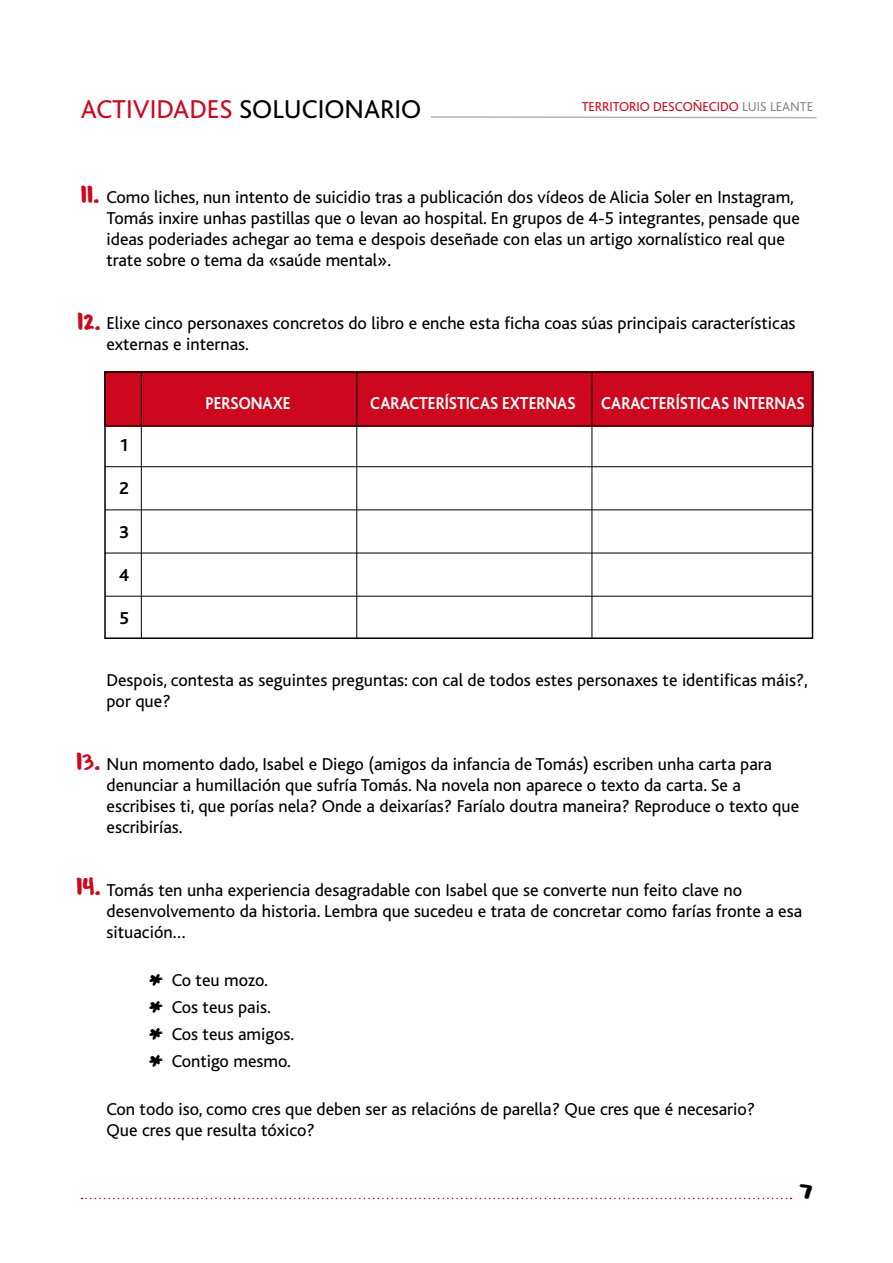
<style>
.page{position:relative;width:893px;height:1263px;background:#fff}
.page>*{position:absolute;margin:0;border:0;box-sizing:border-box;transform-origin:0 0}
.t1{font:27px "Bliss";color:#000}
.t2{font:21px "From Where You Are";color:#000}
.t3{font:18px/21px "Bliss";color:#000}
.t4{font:700 18px "Bliss";color:#fff;scale:.9 1}
.t5{font:700 18px "Bliss";color:#000}
.t6{font:13.5px "Bliss";color:#cd071e}
.s1{color:#cd071e}
.s2{color:#87888a}
.s3{font-family:"From Where You Are";color:#cd071e}
.s4{font-family:"From Where You Are"}
</style>
<div class="page">
<svg style="left:82px;top:1198px;width:710px;height:1px"></svg>
<svg style="left:431px;top:116px;width:386px;height:3px"></svg>
<div style="left:104px;top:371px;width:709px;height:56px;background:#cd071e"></div>
<hr style="left:105px;top:466px;width:707px;height:1px;background:#000">
<hr style="left:105px;top:509px;width:707px;height:1px;background:#000">
<hr style="left:105px;top:553px;width:707px;height:1px;background:#000">
<hr style="left:105px;top:596px;width:707px;height:1px;background:#000">
<hr style="left:356px;top:372px;width:1px;height:266px;background:#000">
<hr style="left:592px;top:372px;width:1px;height:266px;background:#000">
<hr style="left:141px;top:372px;width:1px;height:266px;background:#000">
<div style="left:104px;top:371px;width:709px;height:268px;border:2px solid #000"></div>
<hr style="left:104px;top:426px;width:709px;height:1px;background:#000">
<h1 class="t1" style="left:81px;top:95px;width:342px"><span class="s1">ACTIVIDADES</span> SOLUCIONARIO</h1>
<p class="t6" style="left:582px;top:100px;width:233px">TERRITORIO DESCOÑECIDO <span class="s2">LUIS LEANTE</span></p>
<p class="t3" style="left:107px;top:187px;width:695px;text-indent:-26px"><span class="s3">11.</span> Como liches, nun intento de suicidio tras a publicación dos vídeos de Alicia Soler en Instagram, Tomás inxire unhas pastillas que o levan ao hospital. En grupos de 4-5 integrantes, pensade que ideas poderiades achegar ao tema e despois deseñade con elas un artigo xornalístico real que trate sobre o tema da «saúde mental».</p>
<p class="t3" style="left:107px;top:313px;width:690px;text-indent:-29px"><span class="s3">12.</span> Elixe cinco personaxes concretos do libro e enche esta ficha coas súas principais características externas e internas.</p>
<p class="t5" style="left:119px;top:436px;width:11px">1</p>
<p class="t5" style="left:119px;top:479px;width:11px">2</p>
<p class="t5" style="left:119px;top:522px;width:11px">3</p>
<p class="t5" style="left:119px;top:566px;width:11px">4</p>
<p class="t5" style="left:119px;top:609px;width:11px">5</p>
<p class="t4" style="left:206px;top:394px;width:96px">PERSONAXE</p>
<p class="t4" style="left:370px;top:394px;width:230px">CARACTERÍSTICAS EXTERNAS</p>
<p class="t4" style="left:601px;top:394px;width:228px">CARACTERÍSTICAS INTERNAS</p>
<p class="t3" style="left:107px;top:670px;width:703px">Despois, contesta as seguintes preguntas: con cal de todos estes personaxes te identificas máis?, por que?</p>
<p class="t3" style="left:107px;top:754px;width:694px;text-indent:-30px"><span class="s3">13.</span> Nun momento dado, Isabel e Diego (amigos da infancia de Tomás) escriben unha carta para denunciar a humillación que sufría Tomás. Na novela non aparece o texto da carta. Se a escribises ti, que porías nela? Onde a deixarías? Faríalo doutra maneira? Reproduce o texto que escribirías.</p>
<p class="t3" style="left:107px;top:880px;width:697px;text-indent:-30px"><span class="s3">14.</span> Tomás ten unha experiencia desagradable con Isabel que se converte nun feito clave no desenvolvemento da historia. Lembra que sucedeu e trata de concretar como farías fronte a esa situación…</p>
<p class="t3" style="left:149px;top:967px;width:147px;line-height:27px"><span class="s4">*</span> Co teu mozo.<br><span class="s4">*</span> Cos teus pais.<br><span class="s4">*</span> Cos teus amigos. <span class="s4">*</span> Contigo mesmo.</p>
<p class="t3" style="left:107px;top:1099px;width:650px">Con todo iso, como cres que deben ser as relacións de parella? Que cres que é necesario?<br>Que cres que resulta tóxico?</p>
<p class="t2" style="left:799px;top:1180px;width:15px">7</p>
</div>
